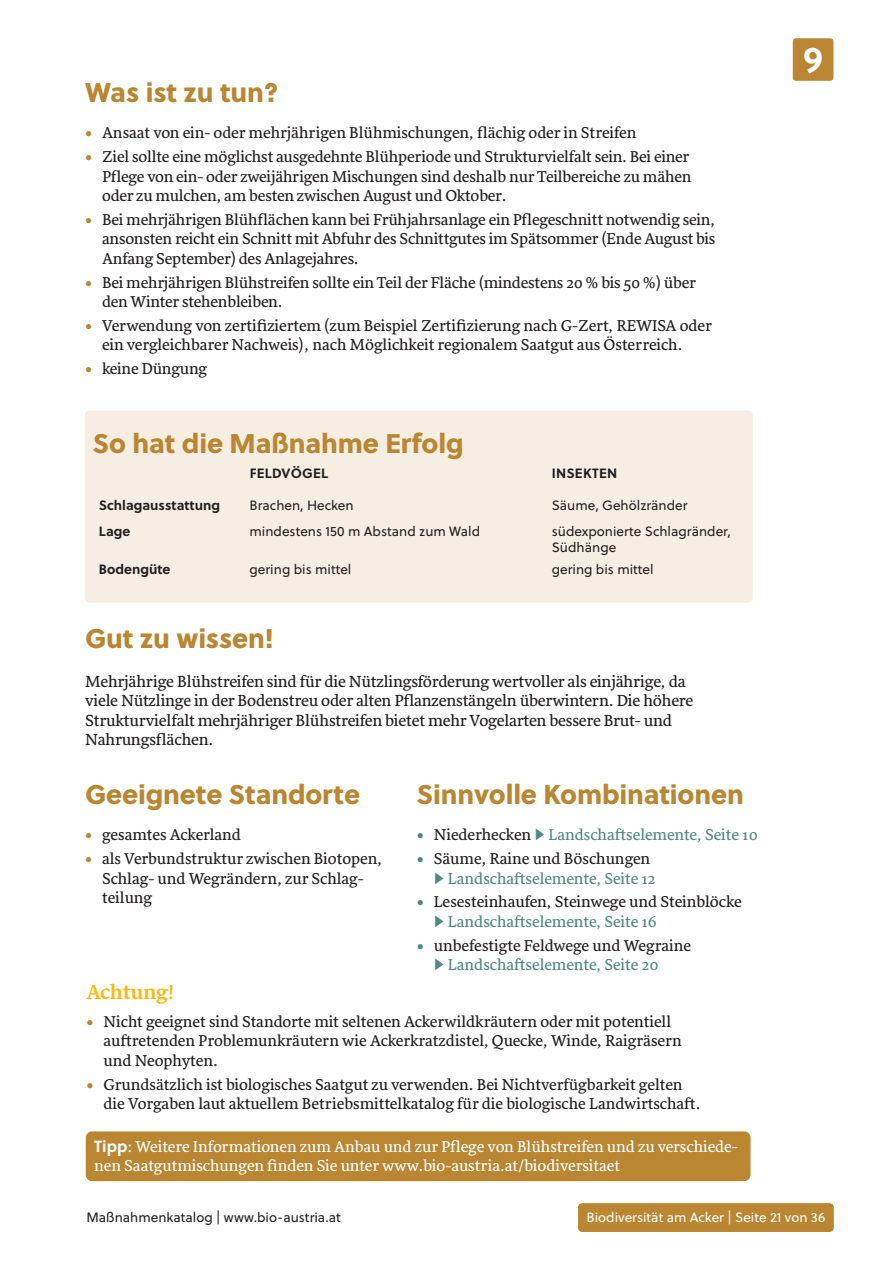
<style>
.page{position:relative;width:893px;height:1263px;background:#fff}
.page>*{position:absolute;margin:0;border:0;box-sizing:border-box;transform-origin:0 0}
.t1{font:700 36px "Soleil";color:#fff}
.t2{font:27px "Soleil Xb";letter-spacing:-.005em;color:#ba8632}
.t3{font:700 21px "Sirba";letter-spacing:-.01em;color:#fcb814}
.t4{font:16.5px/19.5px "Sirba";letter-spacing:-.01em;color:#231f20}
.t5{font:16.2px/19.5px "Sirba";letter-spacing:-.01em;color:#231f20}
.t6{font:16.2px/18.8px "Sirba";color:#fff}
.t7{font:16.2px/19.5px "Sirba";color:#508981}
.t8{font:13.5px/16.2px "Soleil";color:#231f20}
.t9{font:13.5px "Soleil";color:#fff}
.t10{font:700 13.5px "Soleil";color:#231f20}
.t11{font:700 13.5px "Soleil";letter-spacing:.02em;color:#231f20}
.s1{color:#ba8632}
.s2{color:#231f20}
.s3{color:#508981}
.s4{font-family:"Soleil";font-weight:700}
</style>
<div class="page">
<div style="left:578px;top:1203px;width:256px;height:29px;background:#ba8632;border-radius:4px"></div>
<div style="left:793px;top:38px;width:40px;height:43px;background:#ba8632;border-radius:3px"></div>
<div style="left:85px;top:411px;width:668px;height:192px;background:#f6eee2;border-radius:4px"></div>
<div style="left:86px;top:1131px;width:664px;height:50px;background:#ba8632;border-radius:6px"></div>
<h2 class="t2" style="left:85px;top:74px;width:195px">Was ist zu tun?</h2>
<p class="t5" style="left:85px;top:124px;width:553px"><span class="s1">•</span> Ansaat von ein- oder mehrjährigen Blühmischungen, flächig oder in Streifen</p>
<p class="t5" style="left:102px;top:147px;width:591px;text-indent:-17px"><span class="s1">•</span> Ziel sollte eine möglichst ausgedehnte Blühperiode und Strukturvielfalt sein. Bei einer<br>Pflege von ein- oder zweijährigen Mischungen sind deshalb nur Teilbereiche zu mähen oder zu mulchen, am besten zwischen August und Oktober.</p>
<p class="t5" style="left:102px;top:210px;width:615px;text-align:justify;text-indent:-17px"><span class="s1">•</span> Bei mehrjährigen Blühflächen kann bei Frühjahrsanlage ein Pflegeschnitt notwendig sein, ansonsten reicht ein Schnitt mit Abfuhr des Schnittgutes im Spätsommer (Ende August bis Anfang September) des Anlagejahres.</p>
<p class="t5" style="left:102px;top:273px;width:595px;text-indent:-17px"><span class="s1">•</span> Bei mehrjährigen Blühstreifen sollte ein Teil der Fläche (mindestens 20 % bis 50 %) über den Winter stehenbleiben.</p>
<p class="t5" style="left:102px;top:316px;width:611px;text-indent:-17px"><span class="s1">•</span> Verwendung von zertifiziertem (zum Beispiel Zertifizierung nach G-Zert, REWISA oder ein vergleichbarer Nachweis), nach Möglichkeit regionalem Saatgut aus Österreich.</p>
<p class="t5" style="left:85px;top:359px;width:124px"><span class="s1">•</span> keine Düngung</p>
<h2 class="t2" style="left:93px;top:425px;width:372px">So hat die Maßnahme Erfolg</h2>
<p class="t11" style="left:250px;top:465px;width:80px">FELDVÖGEL</p>
<p class="t11" style="left:552px;top:465px;width:67px">INSEKTEN</p>
<p class="t10" style="left:99px;top:496px;width:123px">Schlagausstattung</p>
<p class="t8" style="left:250px;top:497px;width:106px">Brachen, Hecken</p>
<p class="t8" style="left:552px;top:497px;width:137px">Säume, Gehölzränder</p>
<p class="t10" style="left:99px;top:522px;width:33px">Lage</p>
<p class="t8" style="left:250px;top:523px;width:232px">mindestens 150 m Abstand zum Wald</p>
<p class="t8" style="left:552px;top:523px;width:181px">südexponierte Schlagränder,<br>Südhänge</p>
<p class="t10" style="left:99px;top:561px;width:73px">Bodengüte</p>
<p class="t8" style="left:250px;top:562px;width:103px">gering bis mittel</p>
<p class="t8" style="left:552px;top:562px;width:103px">gering bis mittel</p>
<h2 class="t2" style="left:85px;top:620px;width:190px">Gut zu wissen!</h2>
<p class="t4" style="left:85px;top:672px;width:610px">Mehrjährige Blühstreifen sind für die Nützlingsförderung wertvoller als einjährige, da viele Nützlinge in der Bodenstreu oder alten Pflanzenstängeln überwintern. Die höhere Strukturvielfalt mehrjähriger Blühstreifen bietet mehr Vogelarten bessere Brut- und Nahrungsflächen.</p>
<h2 class="t2" style="left:85px;top:776px;width:277px">Geeignete Standorte</h2>
<p class="t5" style="left:85px;top:826px;width:157px"><span class="s1">•</span> gesamtes Ackerland</p>
<p class="t5" style="left:102px;top:849px;width:282px;text-indent:-17px"><span class="s1">•</span> als Verbundstruktur zwischen Biotopen,<br>Schlag- und Wegrändern, zur Schlag&shy;teilung</p>
<h2 class="t2" style="left:417px;top:776px;width:329px">Sinnvolle Kombinationen</h2>
<p class="t7" style="left:417px;top:826px;width:343px">• <span class="s2">Niederhecken</span> ▶ Landschaftselemente, Seite 10</p>
<p class="t7" style="left:434px;top:849px;width:223px;text-indent:-17px">• <span class="s2">Säume, Raine und Böschungen </span>▶ Landschaftselemente, Seite 12</p>
<p class="t5" style="left:434px;top:893px;width:310px;text-indent:-17px"><span class="s3">•</span> Lesesteinhaufen, Steinwege und Steinblöcke <span class="s3">▶ Landschaftselemente, Seite 16</span></p>
<p class="t5" style="left:434px;top:936px;width:259px;text-indent:-17px"><span class="s3">•</span> unbefestigte Feldwege und Wegraine <span class="s3">▶ Landschaftselemente, Seite 20</span></p>
<p class="t3" style="left:86px;top:975px;width:90px">Achtung!</p>
<p class="t5" style="left:103px;top:1012px;width:580px;text-indent:-17px"><span class="s1">•</span> Nicht geeignet sind Standorte mit seltenen Ackerwildkräutern oder mit potentiell auftretenden Problemunkräutern wie Ackerkratzdistel, Quecke, Winde, Raigräsern und Neophyten.</p>
<p class="t5" style="left:103px;top:1075px;width:598px;text-indent:-17px"><span class="s1">•</span> Grundsätzlich ist biologisches Saatgut zu verwenden. Bei Nichtverfügbarkeit gelten die Vorgaben laut aktuellem Betriebsmittelkatalog für die biologische Landwirtschaft.</p>
<p class="t6" style="left:94px;top:1138px;width:645px"><span class="s4">Tipp</span>: Weitere Informationen zum Anbau und zur Pflege von Blühstreifen und zu verschiede&shy;nen Saatgutmischungen finden Sie unter www.bio-austria.at/biodiversitaet</p>
<h1 class="t1" style="left:803px;top:36px;width:21px">9</h1>
<p class="t8" style="left:86px;top:1209px;width:256px">Maßnahmenkatalog | www.bio-austria.at</p>
<p class="t9" style="left:586px;top:1208px;width:240px">Biodiversität am Acker | Seite 21 von 36</p>
</div>
